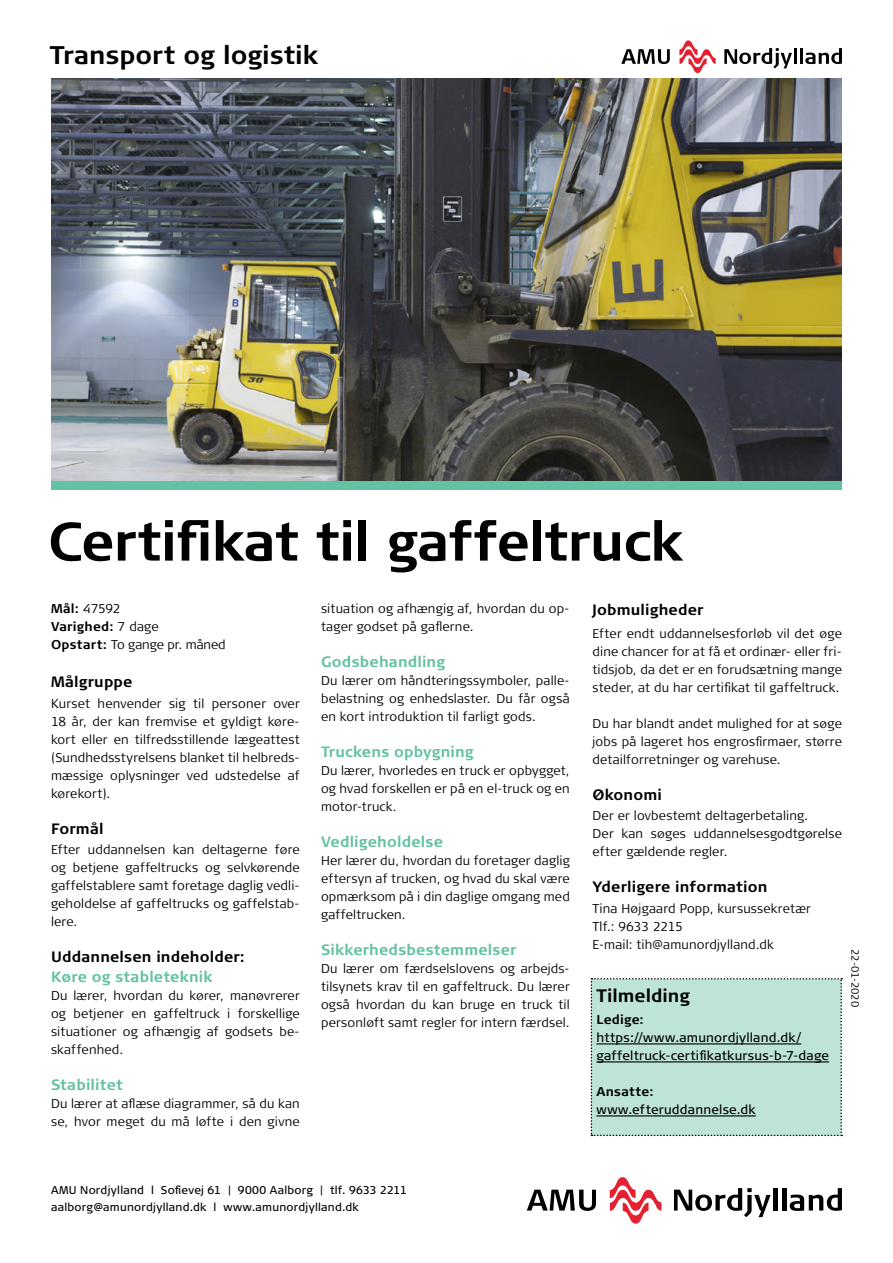
<style>
.page{position:relative;width:893px;height:1263px;background:#fff}
.page>*{position:absolute;margin:0;border:0;box-sizing:border-box;transform-origin:0 0}
.t1{font:700 54px "Signa Column";letter-spacing:-.015em;color:#000}
.t2{font:700 25.5px "Signa Column";color:#000}
.t3{font:700 18px "Signa Column";color:#000}
.t4{font:700 15px "Signa Column";letter-spacing:.01em;color:#63c1a4}
.t5{font:700 15px "Signa Column";letter-spacing:.01em;color:#000}
.t6{font:300 12.75px/18px "Signa Column";letter-spacing:.015em;color:#000;text-align:justify}
.t7{font:12.75px/18px "Signa Column";letter-spacing:.015em;color:#000}
.t8{font:300 12.75px/18px "Signa Column";letter-spacing:-.005em;color:#000}
.t9{font:700 12.75px "Signa Column";letter-spacing:.02em;color:#000}
.t10{font:11.25px/17.2px "Signa Column";letter-spacing:.02em;color:#000}
.t11{font:300 10.5px "Signa Column";letter-spacing:-.005em;color:#000}
.s1{font-weight:700}
</style>
<div class="page">
<img style="left:51px;top:79px;width:791px;height:402px">
<div style="left:51px;top:481px;width:791px;height:9px;background:#63c1a4"></div>
<svg style="left:527px;top:1190px;width:69px;height:21px"></svg>
<svg style="left:674px;top:1188px;width:97px;height:29px"></svg>
<hr style="left:773px;top:1188px;width:4px;height:22px;background:#000">
<hr style="left:782px;top:1188px;width:4px;height:22px;background:#000">
<svg style="left:790px;top:1188px;width:52px;height:23px"></svg>
<svg style="left:610px;top:1177px;width:51px;height:47px"></svg>
<svg style="left:621px;top:49px;width:49px;height:15px"></svg>
<svg style="left:724px;top:48px;width:68px;height:20px"></svg>
<hr style="left:794px;top:48px;width:3px;height:16px;background:#000">
<hr style="left:800px;top:48px;width:3px;height:16px;background:#000">
<svg style="left:805px;top:48px;width:37px;height:16px"></svg>
<svg style="left:679px;top:40px;width:37px;height:33px"></svg>
<div style="left:591px;top:978px;width:251px;height:158px;background:#bee4d7"></div>
<h2 class="t2" style="left:50px;top:41px;width:269px">Transport og logistik</h2>
<h1 class="t1" style="left:48px;top:510px;width:636px">Certifikat til gaffeltruck</h1>
<p class="t8" style="left:51px;top:600px;width:176px"><span class="s1">Mål:</span> 47592<br><span class="s1">Varighed:</span> 7 dage<br><span class="s1">Opstart:</span> To gange pr. måned</p>
<p class="t5" style="left:51px;top:673px;width:83px">Målgruppe</p>
<p class="t6" style="left:51px;top:694px;width:250px">Kurset henvender sig til personer over 18 år, der kan fremvise et gyldigt køre&shy;kort eller en tilfredsstillende lægeattest (Sundhedsstyrelsens blanket til helbreds&shy;mæssige oplysninger ved udstedelse af kørekort).</p>
<p class="t5" style="left:51px;top:820px;width:54px">Formål</p>
<p class="t6" style="left:51px;top:840px;width:250px">Efter uddannelsen kan deltagerne føre og betjene gaffeltrucks og selvkørende gaffelstablere samt foretage daglig vedli&shy;geholdelse af gaffeltrucks og gaffelstab&shy;lere.</p>
<p class="t5" style="left:51px;top:948px;width:195px">Uddannelsen indeholder:</p>
<p class="t4" style="left:51px;top:968px;width:163px">Køre og stableteknik</p>
<p class="t6" style="left:51px;top:986px;width:250px">Du lærer, hvordan du kører, manøvrerer og betjener en gaffeltruck i forskellige situationer og afhængig af godsets be&shy;skaffenhed.</p>
<p class="t4" style="left:51px;top:1076px;width:73px">Stabilitet</p>
<p class="t6" style="left:51px;top:1094px;width:250px">Du lærer at aflæse diagrammer, så du kan se, hvor meget du må løfte i den givne</p>
<p class="t6" style="left:321px;top:600px;width:250px">situation og afhængig af, hvordan du op&shy;tager godset på gaflerne.</p>
<p class="t4" style="left:321px;top:653px;width:126px">Godsbehandling</p>
<p class="t6" style="left:321px;top:672px;width:250px">Du lærer om håndteringssymboler, palle&shy;belastning og enhedslaster. Du får også en kort introduktion til farligt gods.</p>
<p class="t4" style="left:321px;top:743px;width:154px">Truckens opbygning</p>
<p class="t6" style="left:321px;top:762px;width:250px">Du lærer, hvorledes en truck er opbygget, og hvad forskellen er på en el-truck og en motor-truck.</p>
<p class="t4" style="left:321px;top:833px;width:123px">Vedligeholdelse</p>
<p class="t6" style="left:321px;top:852px;width:250px">Her lærer du, hvordan du foretager daglig eftersyn af trucken, og hvad du skal være opmærksom på i din daglige omgang med gaffeltrucken.</p>
<p class="t4" style="left:321px;top:941px;width:197px">Sikkerhedsbestemmelser</p>
<p class="t6" style="left:321px;top:960px;width:250px">Du lærer om færdselslovens og arbejds&shy;tilsynets krav til en gaffeltruck. Du lærer også hvordan du kan bruge en truck til personløft samt regler for intern færdsel.</p>
<p class="t5" style="left:592px;top:601px;width:113px">Jobmuligheder</p>
<p class="t6" style="left:592px;top:625px;width:251px">Efter endt uddannelsesforløb vil det øge dine chancer for at få et ordinær- eller fri&shy;tidsjob, da det er en forudsætning mange steder, at du har certifikat til gaffeltruck.</p>
<p class="t6" style="left:592px;top:715px;width:251px">Du har blandt andet mulighed for at søge jobs på lageret hos engrosfirmaer, større detailforretninger og varehuse.</p>
<p class="t5" style="left:592px;top:786px;width:71px">Økonomi</p>
<p class="t6" style="left:592px;top:807px;width:251px;text-align:left">Der er lovbestemt deltagerbetaling.<br>Der kan søges uddannelsesgodtgørelse efter gældende regler.</p>
<p class="t5" style="left:592px;top:878px;width:176px">Yderligere information</p>
<p class="t6" style="left:592px;top:899px;width:220px;text-align:left">Tina Højgaard Popp, kursussekretær<br>Tlf.: 9633 2215<br>E-mail: tih@amunordjylland.dk</p>
<h3 class="t3" style="left:596px;top:985px;width:95px">Tilmelding</h3>
<p class="t9" style="left:596px;top:1012px;width:49px">Ledige:</p>
<p class="t7" style="left:596px;top:1029px;width:234px">https://www.amunordjylland.dk/ gaffeltruck-certifikatkursus-b-7-dage</p>
<p class="t9" style="left:596px;top:1084px;width:59px">Ansatte:</p>
<p class="t7" style="left:596px;top:1101px;width:161px">www.efteruddannelse.dk</p>
<p class="t11" style="left:861px;top:949px;width:60px;rotate:90deg">22-01-2020</p>
<p class="t10" style="left:51px;top:1181px;width:357px">AMU Nordjylland l Sofievej 61 | 9000 Aalborg | tlf. 9633 2211 aalborg@amunordjylland.dk l www.amunordjylland.dk</p>
</div>
